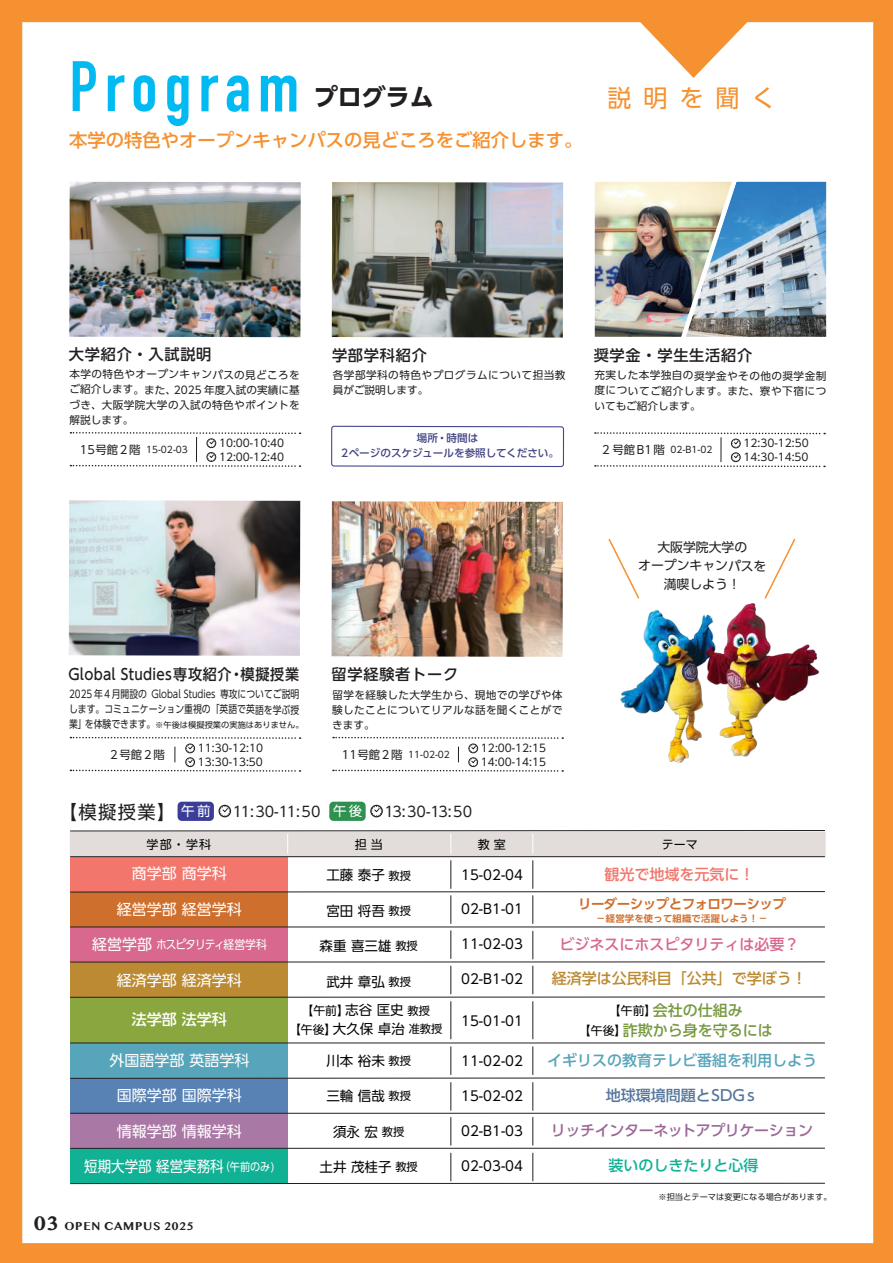
<style>
.page{position:relative;width:893px;height:1263px;background:#fff}
.page>*{position:absolute;margin:0;border:0;box-sizing:border-box;transform-origin:0 0}
.t1{font:700 70.05px "DIN Condensed";letter-spacing:.095em;color:#00baf1}
.t2{font:700 24px "UD Shin Go Pr 6 N";color:#231f20}
.t3{font:24px "UD Shin Go Pr 6 N";letter-spacing:.495em;color:#f69131}
.t4{font:500 18.3px "UD Shin Go Pr 6 N";color:#f69131}
.t5{font:18.3px "UD Shin Go Pr 6 N";color:#231f20}
.t6{font:500 15.15px "UD Shin Go Pr 6 N";letter-spacing:.045em;color:#231f20}
.t7{font:500 15.15px "UD Shin Go Pr 6 N";letter-spacing:.02em;color:#231f20;scale:.89 1}
.t8{font:15px "UD Shin Go Pr 6 N";color:#fff}
.t9{font:500 15px/20.4px "UD Shin Go Pr 6 N";color:#779940;text-align:center}
.t10{font:500 15px "UD Shin Go Pr 6 N";color:#57a5bb}
.t11{font:500 15px "UD Shin Go Pr 6 N";letter-spacing:-.025em;color:#9d6798}
.t12{font:500 15px "UD Shin Go Pr 6 N";color:#bb8a32}
.t13{font:15px "UD Shin Go Pr 6 N";color:#fff;scale:.9 1}
.t14{font:500 15px "UD Shin Go Pr 6 N";color:#d8688d}
.t15{font:500 15px "UD Shin Go Pr 6 N";color:#56769b}
.t16{font:500 15px "UD Shin Go Pr 6 N";color:#f2766c}
.t17{font:500 15px "UD Shin Go Pr 6 N";color:#11b196}
.t18{font:500 15px "UD Shin Go Pr 6 N";color:#fff}
.t19{font:14.25px "UD Shin Go Pr 6 N";letter-spacing:-.055em;color:#231f20}
.t20{font:13.5px "UD Shin Go Pr 6 N";color:#030303}
.t21{font:700 13.5px "UD Shin Go Pr 6 N De";letter-spacing:-.04em;color:#cf6f2e}
.t22{font:13.5px "UD Shin Go Pr 6 N";color:#fff}
.t23{font:12.9px/18.3px "UD Shin Go Pr 6 N";letter-spacing:-.005em;color:#231f20;text-align:center}
.t24{font:700 12.6px "Kannada MN";letter-spacing:.05em;color:#231f20}
.t25{font:12px "UD Shin Go Pr 6 N";letter-spacing:-.1em;color:#fff;scale:.9 1}
.t26{font:12px "UD Shin Go Pr 6 N";letter-spacing:.05em;color:#030303}
.t27{font:11.85px "UD Shin Go Pr 6 N";color:#030303}
.t28{font:11.4px "UD Shin Go Pr 6 N";letter-spacing:-.005em;color:#231f20}
.t29{font:10.65px/15.1px "UD Shin Go Pr 6 N";letter-spacing:.005em;color:#231f20}
.t30{font:10.65px/15.1px "UD Shin Go Pr 6 N";letter-spacing:.005em;color:#231f20;text-align:justify;scale:.83 1}
.t31{font:10.65px/15.1px "UD Shin Go Pr 6 N";letter-spacing:.03em;color:#231f20}
.t32{font:10.65px/15px "UD Shin Go Pr 6 N";letter-spacing:.04em;color:#231f20}
.t33{font:500 10.65px/14.4px "UD Shin Go Pr 6 N";color:#414383;text-align:center}
.t34{font:700 9.3px "UD Shin Go Pr 6 N De";letter-spacing:.025em;color:#cf6f2e}
.t35{font:9.15px "UD Shin Go Pr 6 N";letter-spacing:-.005em;color:#231f20}
.t36{font:8.25px "UD Shin Go Pr 6 N";color:#231f20}
.s1{font-size:11.4px}
.s2{font-size:13.5px;color:#fff}
.s3{font-size:15px}
.s4{font-size:11.25px}
.s5{font-weight:400;font-size:11.85px;color:#030303}
.s6{font-size:13.5px}
.s7{font-size:11.85px}
.s8{font-size:22.05px}
</style>
<div class="page">
<img style="left:0;top:0;width:893px;height:1263px">
<h1 class="t1" style="left:69px;top:46px;width:232px">Program</h1>
<h2 class="t2" style="left:314px;top:78px;width:122px">プログラム</h2>
<h3 class="t4" style="left:69px;top:126px;width:515px">本学の特色やオープンキャンパスの見どころをご紹介します。</h3>
<h2 class="t3" style="left:607px;top:78px;width:170px">説明を聞く</h2>
<h3 class="t6" style="left:69px;top:342px;width:144px">大学紹介・入試説明</h3>
<p class="t29" style="left:70px;top:366px;width:232px;text-align:justify">本学の特色やオープンキャンパスの見どころをご紹介します。また、2025 年度入試の実績に基づき、大阪学院大学の入試の特色やポイントを解説します。</p>
<p class="t35" style="left:80px;top:442px;width:110px"><span class="s1">15号館2階</span> 15-02-03</p>
<p class="t29" style="left:219px;top:436px;width:67px;line-height:13.6px">10:00-10:40<br>12:00-12:40</p>
<h3 class="t6" style="left:332px;top:343px;width:96px">学部学科紹介</h3>
<p class="t32" style="left:333px;top:367px;width:234px">各学部学科の特色やプログラムについて担当教員がご説明します。</p>
<p class="t33" style="left:341px;top:431px;width:219px">場所・時間は<br>2ページのスケジュールを参照してください。</p>
<h3 class="t6" style="left:594px;top:343px;width:160px">奨学金・学生生活紹介</h3>
<p class="t29" style="left:594px;top:368px;width:233px;text-align:justify">充実した本学独自の奨学金やその他の奨学金制度についてご紹介します。また、寮や下宿についてもご紹介します。</p>
<p class="t35" style="left:602px;top:442px;width:112px"><span class="s1">2 号館B1階</span> 02-B1-02</p>
<p class="t29" style="left:743px;top:436px;width:67px;line-height:13.6px">12:30-12:50<br>14:30-14:50</p>
<h3 class="t7" style="left:68px;top:662px;width:261px">Global Studies専攻紹介・模擬授業</h3>
<p class="t30" style="left:69px;top:686px;width:279px">2025 年４月開設の Global Studies 専攻についてご説明します。コミュニケーション重視の「英語で英語を学ぶ授業」を体験できます。</p>
<h3 class="t6" style="left:332px;top:662px;width:128px">留学経験者トーク</h3>
<p class="t31" style="left:332px;top:687px;width:232px">留学を経験した大学生から、現地での学びや体験したことについてリアルな話を聞くことがで</p>
<p class="t36" style="left:155px;top:718px;width:150px">※午後は模擬授業の実施はありません。</p>
<p class="t29" style="left:332px;top:717px;width:44px">きます。</p>
<p class="t29" style="left:198px;top:741px;width:67px;line-height:13.6px">11:30-12:10<br>13:30-13:50</p>
<p class="t29" style="left:481px;top:741px;width:67px;line-height:13.6px">12:00-12:15<br>14:00-14:15</p>
<p class="t28" style="left:110px;top:745px;width:56px">2号館２階</p>
<p class="t35" style="left:342px;top:747px;width:110px"><span class="s1">11号館2階</span> 11-02-02</p>
<h3 class="t5" style="left:59px;top:797px;width:118px">【模擬授業】</h3>
<p class="t22" style="left:181px;top:800px;width:31px">午前</p>
<h3 class="t19" style="left:233px;top:800px;width:131px">11:30-11:50 <span class="s2">午後</span></h3>
<h3 class="t19" style="left:384px;top:800px;width:89px">13:30-13:50</h3>
<p class="t23" style="left:638px;top:538px;width:130px">大阪学院大学の<br>オープンキャンパスを満喫しよう！</p>
<p class="t26" style="left:146px;top:834px;width:66px">学部・学科</p>
<p class="t26" style="left:355px;top:834px;width:29px">担 当</p>
<p class="t26" style="left:478px;top:834px;width:29px">教 室</p>
<p class="t26" style="left:662px;top:834px;width:37px">テーマ</p>
<h3 class="t8" style="left:132px;top:861px;width:96px">商学部 商学科</h3>
<h3 class="t8" style="left:117px;top:897px;width:126px">経営学部 経営学科</h3>
<p class="t25" style="left:92px;top:935px;width:196px"><span class="s3">経営学部</span>ホスピタリティ経営学科</p>
<h3 class="t8" style="left:117px;top:968px;width:126px">経済学部 経済学科</h3>
<h3 class="t16" style="left:604px;top:862px;width:151px">観光で地域を元気に！</h3>
<p class="t20" style="left:461px;top:863px;width:63px">15-02-04</p>
<p class="t20" style="left:461px;top:898px;width:63px">02-B1-01</p>
<p class="t20" style="left:461px;top:933px;width:63px">11-02-03</p>
<p class="t20" style="left:461px;top:968px;width:63px">02-B1-02</p>
<p class="t20" style="left:461px;top:1009px;width:63px">15-01-01</p>
<p class="t20" style="left:461px;top:1050px;width:63px">11-02-02</p>
<p class="t20" style="left:461px;top:1085px;width:63px">15-02-02</p>
<p class="t20" style="left:461px;top:1120px;width:63px">02-B1-03</p>
<p class="t20" style="left:461px;top:1154px;width:63px">02-03-04</p>
<p class="t20" style="left:326px;top:864px;width:86px">工藤 泰子 <span class="s4">教授</span></p>
<p class="t20" style="left:326px;top:900px;width:86px">宮田 将吾 <span class="s4">教授</span></p>
<p class="t20" style="left:320px;top:935px;width:100px">森重 喜三雄 <span class="s4">教授</span></p>
<p class="t20" style="left:326px;top:970px;width:86px">武井 章弘 <span class="s4">教授</span></p>
<p class="t21" style="left:578px;top:893px;width:209px">リーダーシップとフォロワーシップ</p>
<p class="t34" style="left:596px;top:910px;width:173px">－経営学を使って組織で活躍しよう！－</p>
<h3 class="t14" style="left:559px;top:932px;width:241px">ビジネスにホスピタリティは必要？</h3>
<h3 class="t12" style="left:552px;top:966px;width:256px">経済学は公民科目「公共」で学ぼう！</h3>
<h3 class="t9" style="left:579px;top:999px;width:195px"><span class="s5">【午前】</span>会社の仕組み<br><span class="s5">【午後】</span>詐欺から身を守るには</h3>
<p class="t27" style="left:301px;top:1001px;width:130px">【午前】<span class="s6">志谷 匡史</span> <span class="s4">教授</span></p>
<p class="t20" style="left:289px;top:1018px;width:155px"><span class="s7">【午後】</span>大久保 卓治 <span class="s4">准教授</span></p>
<h3 class="t18" style="left:132px;top:1007px;width:96px">法学部 法学科</h3>
<h3 class="t10" style="left:547px;top:1048px;width:271px">イギリスの教育テレビ番組を利用しよう</h3>
<h3 class="t15" style="left:606px;top:1083px;width:154px">地球環境問題とSDGｓ</h3>
<h3 class="t11" style="left:551px;top:1118px;width:264px">リッチインターネットアプリケーション</h3>
<h3 class="t17" style="left:608px;top:1153px;width:151px">装いのしきたりと心得</h3>
<h3 class="t8" style="left:109px;top:1048px;width:141px">外国語学部 英語学科</h3>
<h3 class="t8" style="left:117px;top:1083px;width:126px">国際学部 国際学科</h3>
<h3 class="t8" style="left:117px;top:1119px;width:126px">情報学部 情報学科</h3>
<h3 class="t13" style="left:84px;top:1154px;width:213px">短期大学部 経営実務科<span class="s4">（午前のみ)</span></h3>
<p class="t20" style="left:326px;top:1050px;width:86px">川本 裕未 <span class="s4">教授</span></p>
<p class="t20" style="left:326px;top:1085px;width:86px">三輪 信哉 <span class="s4">教授</span></p>
<p class="t20" style="left:333px;top:1121px;width:73px">須永 宏 <span class="s4">教授</span></p>
<p class="t20" style="left:320px;top:1156px;width:100px">土井 茂桂子 <span class="s4">教授</span></p>
<p class="t24" style="left:33px;top:1218px;width:162px"><span class="s8">03</span> OPEN CAMPUS 2025</p>
<p class="t36" style="left:658px;top:1190px;width:175px">※担当とテーマは変更になる場合があります。</p>
</div>
